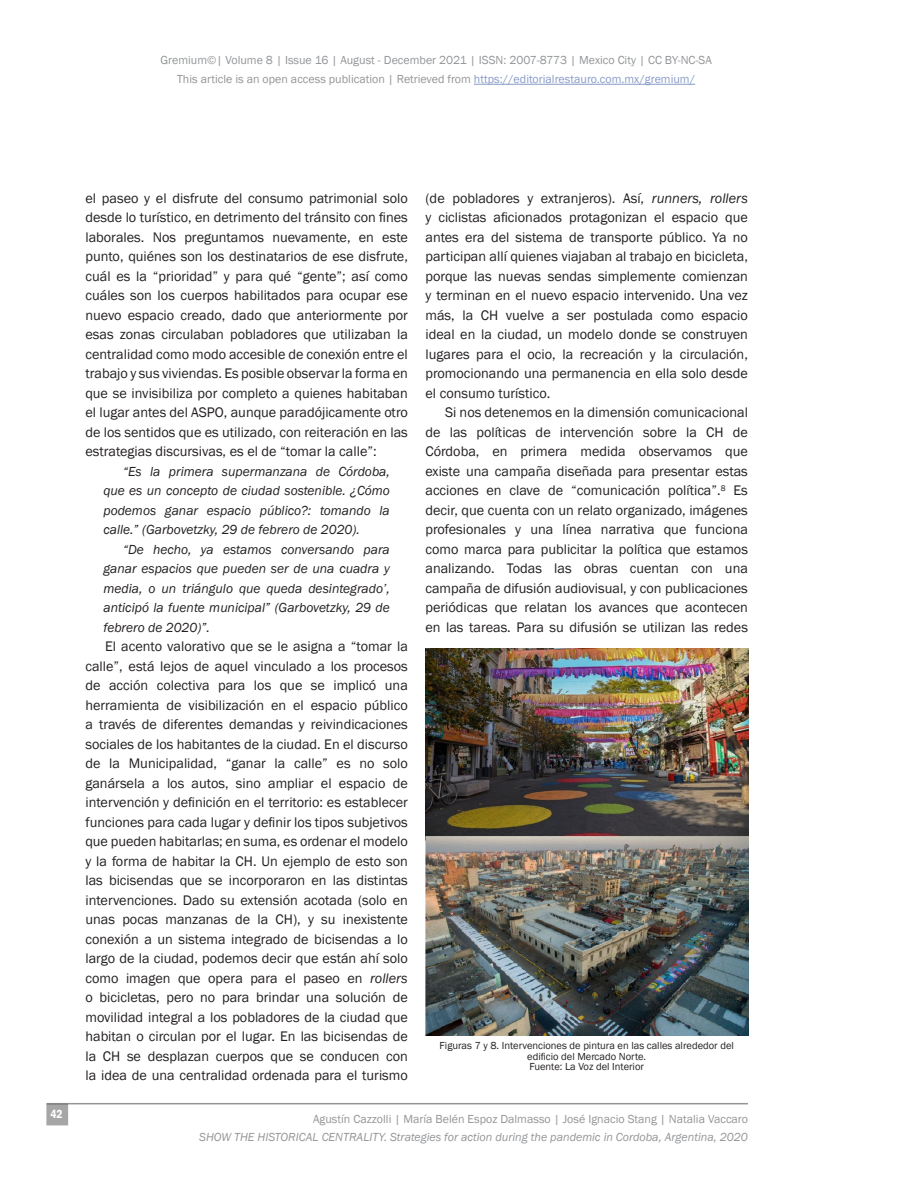
<style>
.page{position:relative;width:918px;height:1188px;background:#fff}
.page>*{position:absolute;margin:0;border:0;box-sizing:border-box;transform-origin:0 0}
.Cuerpo_Gral{font:14.25px/19.5px "Franklin Gothic";color:#231f20;text-align:justify}
.Cuerpo_-_SangríaDobl{font:italic 13.5px/19.5px "Franklin Gothic";color:#231f20;text-align:justify}
.t1{font:12px/19.5px "Franklin Gothic";color:#939598;text-align:center}
.t2{font:italic 12px "Franklin Gothic";color:#939598}
.t3{font:600 condensed 12px "Franklin Gothic";color:#fff}
.Pie_ilustración{font:10.5px/10.5px "Franklin Gothic";color:#231f20;text-align:center}
.s1{color:#879bc7}
.s2{font-style:italic}
</style>
<div class="page">
<hr style="left:474px;top:84px;width:221px;height:1px;background:#879bc7">
<hr style="left:46px;top:1103px;width:702px;height:1px;background:#939598">
<div style="left:47px;top:1104px;width:20px;height:21px;background:#a7a6a6"></div>
<img style="left:425px;top:648px;width:323px;height:387px">
<p class="t1" style="left:160px;top:50px;width:553px">Gremium©| Volume 8 | Issue 16 | August - December 2021 | ISSN: 2007-8773 | Mexico City | CC BY-NC-SA<br>This article is an open access publication | Retrieved from <span class="s1">https://editorialrestauro.com.mx/gremium/</span></p>
<p class="t3" style="left:50px;top:1106px;width:14px">42</p>
<p class="Cuerpo_Gral" style="left:85px;top:189px;width:324px">el paseo y el disfrute del consumo patrimonial solo desde lo turístico, en detrimento del tránsito con fines laborales. Nos preguntamos nuevamente, en este punto, quiénes son los destinatarios de ese disfrute, cuál es la “prioridad” y para qué “gente”; así como cuáles son los cuerpos habilitados para ocupar ese nuevo espacio creado, dado que anteriormente por esas zonas circulaban pobladores que utilizaban la centralidad como modo accesible de conexión entre el trabajo y sus viviendas. Es posible observar la forma en que se invisibiliza por completo a quienes habitaban el lugar antes del ASPO, aunque paradójicamente otro de los sentidos que es utilizado, con reiteración en las estrategias discursivas, es el de “tomar la calle”:</p>
<p class="Cuerpo_-_SangríaDobl" style="left:103px;top:462px;width:288px;text-indent:20px">“Es la primera supermanzana de Córdoba, que es un concepto de ciudad sostenible. ¿Cómo podemos ganar espacio público?: tomando la calle.” (Garbovetzky, 29 de febrero de 2020).</p>
<p class="Cuerpo_-_SangríaDobl" style="left:103px;top:540px;width:288px;text-indent:20px">“De hecho, ya estamos conversando para ganar espacios que pueden ser de una cuadra y media, o un triángulo que queda desintegrado’, anticipó la fuente municipal” (Garbovetzky, 29 de febrero de 2020)”.</p>
<p class="Cuerpo_Gral" style="left:85px;top:637px;width:324px;text-indent:20px">El acento valorativo que se le asigna a “tomar la calle”, está lejos de aquel vinculado a los procesos de acción colectiva para los que se implicó una herramienta de visibilización en el espacio público a través de diferentes demandas y reivindicaciones sociales de los habitantes de la ciudad. En el discurso de la Municipalidad, “ganar la calle” es no solo ganársela a los autos, sino ampliar el espacio de intervención y definición en el territorio: es establecer funciones para cada lugar y definir los tipos subjetivos que pueden habitarlas; en suma, es ordenar el modelo y la forma de habitar la CH. Un ejemplo de esto son las bicisendas que se incorporaron en las distintas intervenciones. Dado su extensión acotada (solo en unas pocas manzanas de la CH), y su inexistente conexión a un sistema integrado de bicisendas a lo largo de la ciudad, podemos decir que están ahí solo como imagen que opera para el paseo en <span class="s2">rollers </span>o bicicletas, pero no para brindar una solución de movilidad integral a los pobladores de la ciudad que habitan o circulan por el lugar. En las bicisendas de la CH se desplazan cuerpos que se conducen con la idea de una centralidad ordenada para el turismo</p>
<p class="Cuerpo_Gral" style="left:425px;top:189px;width:324px">(de pobladores y extranjeros). Así, <span class="s2">runners, rollers </span>y ciclistas aficionados protagonizan el espacio que antes era del sistema de transporte público. Ya no participan allí quienes viajaban al trabajo en bicicleta, porque las nuevas sendas simplemente comienzan y terminan en el nuevo espacio intervenido. Una vez más, la CH vuelve a ser postulada como espacio ideal en la ciudad, un modelo donde se construyen lugares para el ocio, la recreación y la circulación, promocionando una permanencia en ella solo desde el consumo turístico.</p>
<p class="Cuerpo_Gral" style="left:425px;top:403px;width:324px;text-indent:20px">Si nos detenemos en la dimensión comunicacional de las políticas de intervención sobre la CH de Córdoba, en primera medida observamos que existe una campaña diseñada para presentar estas acciones en clave de “comunicación política”.<sup>8</sup> Es decir, que cuenta con un relato organizado, imágenes profesionales y una línea narrativa que funciona como marca para publicitar la política que estamos analizando. Todas las obras cuentan con una campaña de difusión audiovisual, y con publicaciones periódicas que relatan los avances que acontecen en las tareas. Para su difusión se utilizan las redes</p>
<p class="Pie_ilustración" style="left:440px;top:1041px;width:296px">Figuras 7 y 8. Intervenciones de pintura en las calles alrededor del edificio del Mercado Norte.</p>
<p class="Pie_ilustración" style="left:529px;top:1062px;width:116px">Fuente: La Voz del Interior</p>
<p class="t1" style="left:313px;top:1110px;width:436px">Agustín Cazzolli | María Belén Espoz Dalmasso | José Ignacio Stang | Natalia Vaccaro</p>
<p class="t2" style="left:199px;top:1130px;width:550px">SHOW THE HISTORICAL CENTRALITY. Strategies for action during the pandemic in Cordoba, Argentina, 2020</p>
</div>
